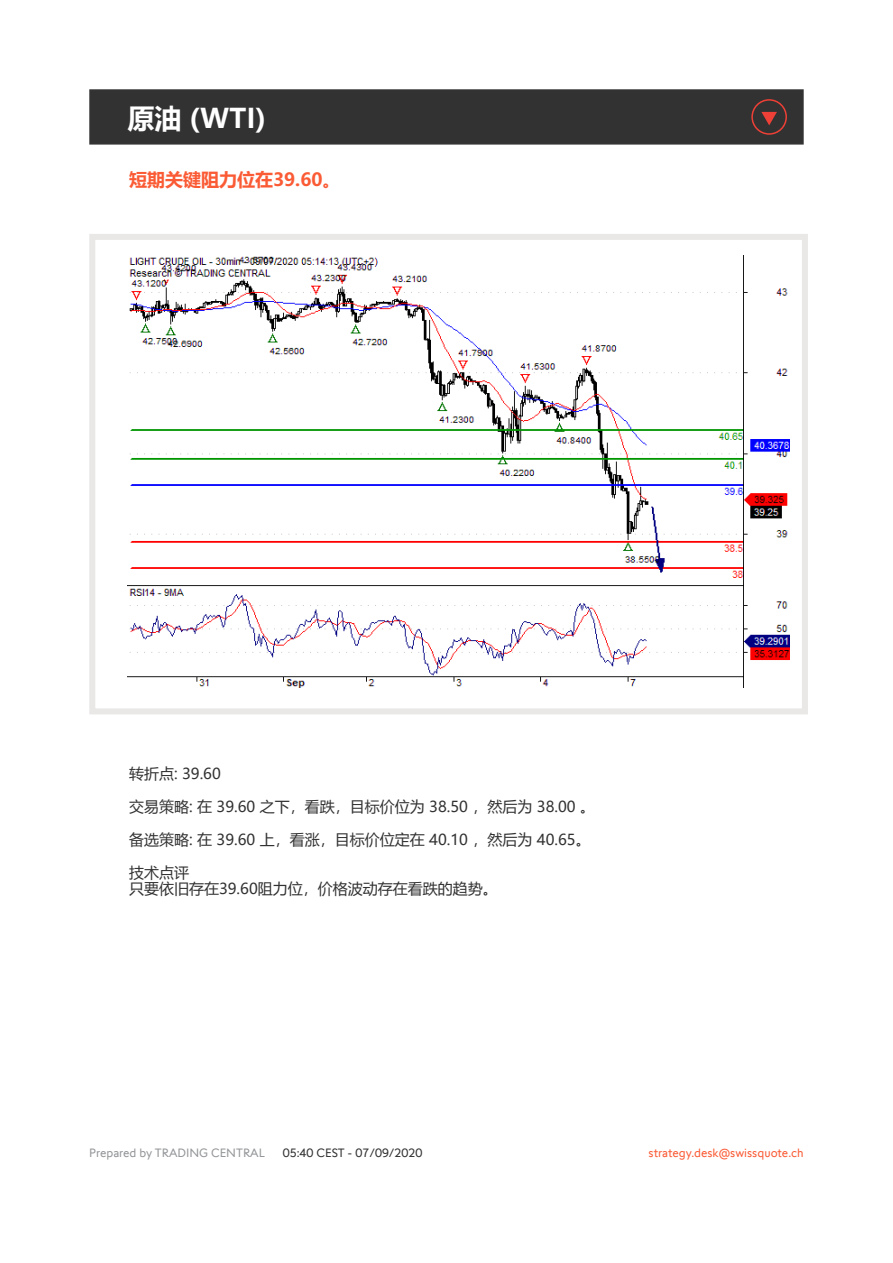
<style>
.page{position:relative;width:893px;height:1263px;background:#fff}
.page>*{position:absolute;margin:0;border:0;box-sizing:border-box;transform-origin:0 0}
.t1{font:700 27px "Microsoft Ya Hei UI";color:#fff}
.t2{font:700 18px "Microsoft Ya Hei UI";color:#fa5b35}
.t3{font:15px/16.5px "Microsoft Ya Hei UI";color:#323232}
.t4{font:12px "Swissquote CT";color:#fa5b35}
.t5{font:12px "Swissquote CT";color:#939598}
.t6{font:12px "Swissquote CT";color:#323232}
</style>
<div class="page">
<div style="left:89px;top:234px;width:719px;height:480px;border:6px solid #e9e8e7"></div>
<div style="left:89px;top:89px;width:715px;height:56px;background:#323232;border:2px solid #323232"></div>
<img style="left:128px;top:255px;width:661px;height:432px">
<svg style="left:751px;top:99px;width:36px;height:36px"></svg>
<h1 class="t1" style="left:128px;top:99px;width:140px">原油 (WTI)</h1>
<p class="t2" style="left:129px;top:167px;width:213px">短期关键阻力位在39.60。</p>
<p class="t3" style="left:129px;top:765px;width:93px">转折点: 39.60</p>
<p class="t3" style="left:129px;top:798px;width:468px">交易策略: 在 39.60 之下，看跌，目标价位为 38.50 ，然后为 38.00 。</p>
<p class="t3" style="left:129px;top:831px;width:463px">备选策略: 在 39.60 上，看涨，目标价位定在 40.10 ，然后为 40.65。</p>
<p class="t3" style="left:129px;top:864px;width:370px">技术点评<br>只要依旧存在39.60阻力位，价格波动存在看跌的趋势。</p>
<p class="t5" style="left:89px;top:1145px;width:177px">Prepared by TRADING CENTRAL</p>
<p class="t6" style="left:283px;top:1145px;width:141px">05:40 CEST - 07/09/2020</p>
<p class="t4" style="left:649px;top:1145px;width:157px">strategy.desk@swissquote.ch</p>
</div>
